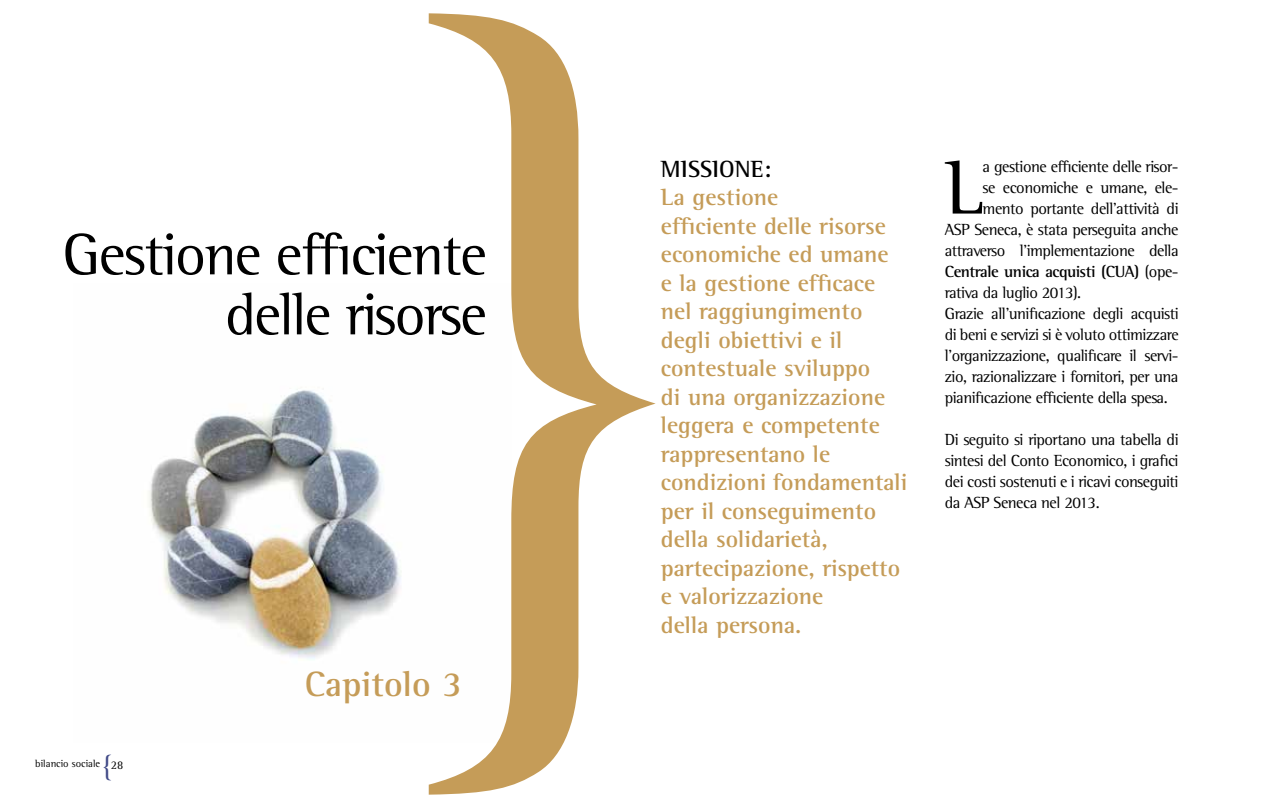
<style>
.page{position:relative;width:1263px;height:808px;background:#fff}
.page>*{position:absolute;margin:0;border:0;box-sizing:border-box;transform-origin:0 0}
.t1{font:78.9px "Rotis Semi Serif Std";color:#000}
.t2{font:60px/60px "Rotis Semi Serif Std";letter-spacing:-.03em;color:#000;text-align:right}
.t3{font:700 36px "Rotis Semi Serif Std";color:#c59c58}
.t4{font:30px "STIX General";color:#414a87}
.t5{font:700 24px/28.5px "Rotis Semi Serif Std";color:#c59c58}
.t6{font:700 24px "Rotis Semi Serif Std";color:#000}
.t7{font:16.5px/21px "Rotis Semi Serif Std";letter-spacing:-.03em;color:#000;text-align:justify}
.t8{font:700 16.5px "Rotis Semi Serif Std";letter-spacing:-.03em;color:#000}
.t9{font:12px "Rotis Semi Serif Std";color:#000}
.t10{font:10.5px "Rotis Semi Serif Std";color:#000}
.s1{font-weight:400}
</style>
<div class="page">
<img style="left:149px;top:389px;width:252px;height:271px">
<svg style="left:429px;top:13px;width:227px;height:782px"></svg>
<h2 class="t2" style="left:63px;top:224px;width:426px">Gestione efficiente delle risorse</h2>
<p class="t10" style="left:35px;top:758px;width:66px">bilancio sociale</p>
<h3 class="t4" style="left:100px;top:744px;width:16px">{</h3>
<p class="t9" style="left:111px;top:758px;width:14px">28</p>
<h3 class="t3" style="left:305px;top:662px;width:159px">Capitolo 3</h3>
<h3 class="t6" style="left:661px;top:154px;width:112px">Missione:</h3>
<p class="t5" style="left:661px;top:183px;width:248px">La gestione<br>efficiente delle risorse economiche ed umane<br>e la gestione efficace nel raggiungimento degli obiettivi e il contestuale sviluppo<br>di una organizzazione leggera e competente rappresentano le condizioni fondamentali per il conseguimento della solidarietà, partecipazione, rispetto e valorizzazione<br>della persona.</p>
<h1 class="t1" style="left:945px;top:141px;width:40px">L</h1>
<p class="t7" style="left:983px;top:155px;width:197px">a gestione efficiente delle risor-</p>
<p class="t7" style="left:983px;top:176px;width:198px">se economiche e umane, ele-</p>
<p class="t7" style="left:983px;top:197px;width:198px">mento portante dell’attività di</p>
<p class="t7" style="left:945px;top:218px;width:235px">ASP Seneca, è stata perseguita anche</p>
<p class="t7" style="left:945px;top:239px;width:235px">attraverso l’implementazione della</p>
<p class="t8" style="left:945px;top:261px;width:235px">Centrale unica acquisti (CUA) <span class="s1">(ope-</span></p>
<p class="t7" style="left:945px;top:281px;width:138px">rativa da luglio 2013).</p>
<p class="t7" style="left:945px;top:302px;width:235px">Grazie all’unificazione degli acquisti</p>
<p class="t7" style="left:945px;top:323px;width:235px">di beni e servizi si è voluto ottimizzare</p>
<p class="t7" style="left:945px;top:344px;width:235px">l’organizzazione, qualificare il servi-</p>
<p class="t7" style="left:945px;top:365px;width:235px">zio, razionalizzare i fornitori, per una</p>
<p class="t7" style="left:945px;top:386px;width:224px">pianificazione efficiente della spesa.</p>
<p class="t7" style="left:945px;top:428px;width:235px">Di seguito si riportano una tabella di sintesi del Conto Economico, i grafici dei costi sostenuti e i ricavi conseguiti da ASP Seneca nel 2013.</p>
</div>
